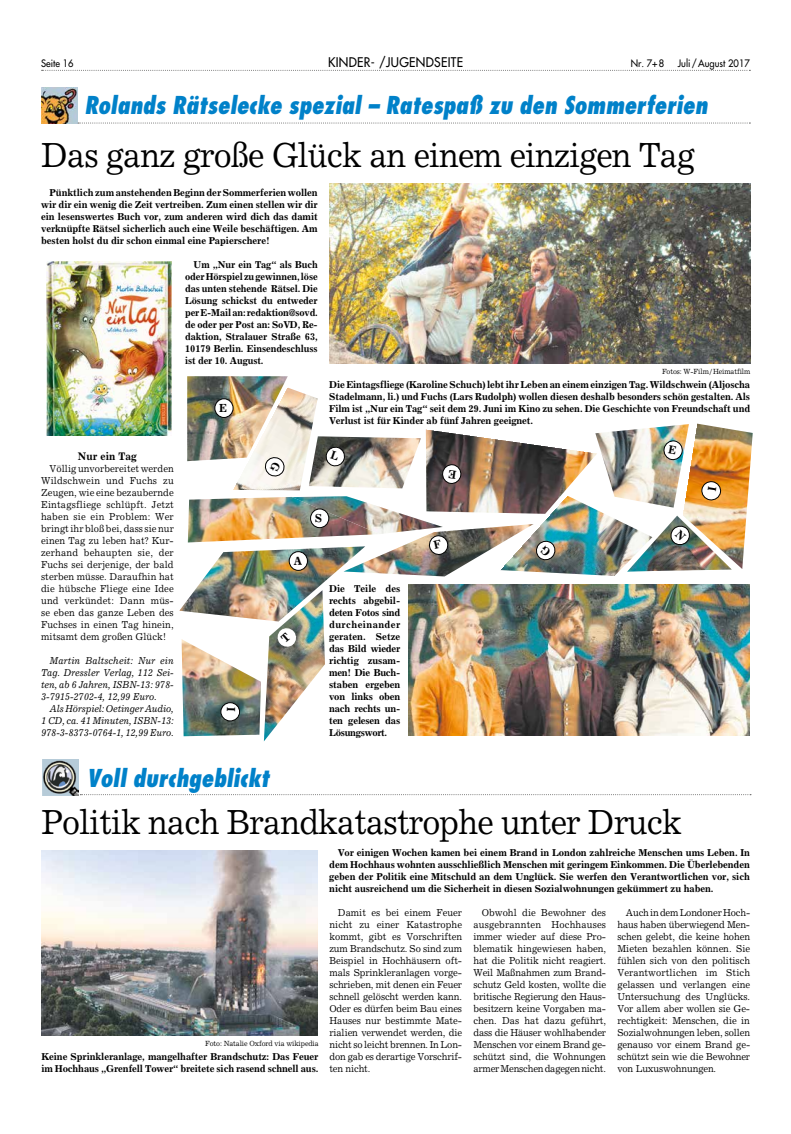
<style>
.page{position:relative;width:791px;height:1134px;background:#fff}
.page>*{position:absolute;margin:0;border:0;box-sizing:border-box;transform-origin:0 0}
.t1{font:35px "Excelsior";letter-spacing:-.025em;color:#000;scale:.93 1}
.t2{font:italic 800 condensed 24px "Futura";color:#0081c9;scale:.93 1}
.t3{font:13px "Futura";letter-spacing:.025em;color:#000;scale:.94 1}
.t4{font:700 11.8px "Excelsior";color:#000;scale:.93 1}
.t5{font:700 11px "Excelsior";letter-spacing:.005em;color:#000;scale:.94 1}
.t6{font:10px/12px "Excelsior";letter-spacing:-.015em;color:#000;text-align:justify;scale:.94 1}
.t7{font:700 10px/12px "Excelsior";letter-spacing:-.015em;color:#000;text-align:justify;scale:.96 1}
.t8{font:700 10px/12px "Excelsior";letter-spacing:-.015em;color:#000;text-align:justify;scale:.94 1}
.t9{font:italic 10px/12px "Excelsior";letter-spacing:-.015em;color:#000;text-align:justify;scale:.94 1}
.t10{font:10px "Futura";color:#000;scale:.94 1}
.t11{font:7.5px "Excelsior";letter-spacing:-.015em;color:#000;scale:.94 1}
</style>
<div class="page">
<img style="left:41px;top:88px;width:36px;height:36px">
<svg style="left:78px;top:123px;width:672px;height:1px"></svg>
<img style="left:42px;top:760px;width:36px;height:35px">
<svg style="left:80px;top:794px;width:671px;height:1px"></svg>
<img style="left:41px;top:850px;width:277px;height:186px">
<img style="left:329px;top:184px;width:422px;height:179px">
<img style="left:408px;top:584px;width:342px;height:152px">
<img style="left:47px;top:261px;width:125px;height:174px">
<img style="left:187px;top:376px;width:101px;height:85px">
<div style="left:215px;top:399px;width:18px;height:18px;background:#fff;border-radius:50%"></div>
<div style="left:214px;top:398px;width:19px;height:20px;border:1px solid #000;border-radius:50%"></div>
<img style="left:182px;top:639px;width:79px;height:97px">
<div style="left:221px;top:702px;width:19px;height:19px;background:#fff;border-radius:50%"></div>
<div style="left:220px;top:702px;width:20px;height:19px;border:1px solid #000;border-radius:50%"></div>
<img style="left:652px;top:516px;width:80px;height:55px">
<img style="left:264px;top:621px;width:61px;height:120px">
<img style="left:179px;top:547px;width:164px;height:74px">
<svg style="left:289px;top:551px;width:19px;height:19px"></svg>
<div style="left:289px;top:551px;width:19px;height:20px;border:1px solid #000;border-radius:50%"></div>
<img style="left:534px;top:510px;width:118px;height:66px">
<img style="left:343px;top:524px;width:191px;height:52px">
<img style="left:303px;top:496px;width:140px;height:38px">
<img style="left:188px;top:497px;width:192px;height:45px">
<svg style="left:310px;top:509px;width:19px;height:19px"></svg>
<div style="left:310px;top:508px;width:19px;height:20px;border:1px solid #000;border-radius:50%"></div>
<img style="left:318px;top:436px;width:103px;height:52px">
<img style="left:597px;top:424px;width:85px;height:84px">
<img style="left:233px;top:387px;width:85px;height:103px">
<img style="left:426px;top:429px;width:171px;height:85px">
<img style="left:682px;top:424px;width:71px;height:145px">
<svg style="left:42px;top:70px;width:708px;height:1px"></svg>
<svg style="left:669px;top:524px;width:22px;height:22px"></svg>
<svg style="left:277px;top:627px;width:20px;height:21px"></svg>
<svg style="left:294px;top:556px;width:8px;height:9px"></svg>
<svg style="left:428px;top:535px;width:21px;height:20px"></svg>
<svg style="left:534px;top:540px;width:23px;height:22px"></svg>
<svg style="left:315px;top:513px;width:7px;height:9px"></svg>
<svg style="left:324px;top:445px;width:23px;height:22px"></svg>
<svg style="left:662px;top:439px;width:22px;height:21px"></svg>
<svg style="left:264px;top:455px;width:22px;height:23px"></svg>
<svg style="left:441px;top:464px;width:21px;height:21px"></svg>
<svg style="left:701px;top:480px;width:21px;height:22px"></svg>
<p class="t10" style="left:41px;top:57px;width:36px">Seite 16</p>
<h3 class="t3" style="left:328px;top:53px;width:145px">KINDER- /JUGENDSEITE</h3>
<p class="t10" style="left:631px;top:57px;width:37px">Nr. 7+8</p>
<p class="t10" style="left:678px;top:57px;width:78px">Juli/August 2017</p>
<h2 class="t2" style="left:84px;top:90px;width:671px">Rolands Rätselecke spezial – Ratespaß zu den Sommerferien</h2>
<h1 class="t1" style="left:41px;top:134px;width:705px">Das ganz große Glück an einem einzigen Tag</h1>
<p class="t7" style="left:41px;top:186px;width:290px;text-indent:9px">Pünktlich zum anstehenden Beginn der Sommerferien wollen wir dir ein wenig die Zeit vertreiben. Zum einen stellen wir dir ein lesenswertes Buch vor, zum anderen wird dich das damit verknüpfte Rätsel sicherlich auch eine Weile beschäftigen. Am besten holst du dir schon einmal eine Papierschere!</p>
<p class="t8" style="left:185px;top:258px;width:143px;text-indent:9px">Um „Nur ein Tag“ als Buch oder Hörspiel zu gewinnen, löse das unten stehende Rätsel. Die Lösung schickst du entweder per E-Mail an: redaktion@sovd. de oder per Post an: SoVD, Re&shy;daktion, Stralauer Straße 63, 10179 Berlin. Einsendeschluss ist der 10. August.</p>
<p class="t4" style="left:219px;top:400px;width:10px">E</p>
<p class="t5" style="left:78px;top:449px;width:64px">Nur ein Tag</p>
<p class="t6" style="left:41px;top:462px;width:143px;text-indent:9px">Völlig unvorbereitet werden Wildschwein und Fuchs zu Zeugen, wie eine bezaubernde Eintagsfliege schlüpft. Jetzt haben sie ein Problem: Wer bringt ihr bloß bei, dass sie nur einen Tag zu leben hat? Kur&shy;zerhand behaupten sie, der Fuchs sei derjenige, der bald sterben müsse. Daraufhin hat die hübsche Fliege eine Idee und verkündet: Dann müs&shy;se eben das ganze Leben des Fuchses in einen Tag hinein, mitsamt dem großen Glück!</p>
<p class="t9" style="left:41px;top:654px;width:143px;text-indent:9px">Martin Baltscheit: Nur ein Tag. Dressler Verlag, 112 Sei&shy;ten, ab 6 Jahren, ISBN-13: 978- 3-7915-2702-4, 12,99 Euro.</p>
<p class="t9" style="left:41px;top:702px;width:143px;text-indent:9px">Als Hörspiel: Oetinger Audio, 1 CD, ca. 41 Minuten, ISBN-13:<br>978-3-8373-0764-1, 12,99 Euro.</p>
<p class="t11" style="left:662px;top:367px;width:96px">Fotos: W-Film/Heimatfilm</p>
<p class="t7" style="left:329px;top:378px;width:440px">Die Eintagsfliege (Karoline Schuch) lebt ihr Leben an einem einzigen Tag. Wildschwein (Aljoscha Stadelmann, li.) und Fuchs (Lars Rudolph) wollen diesen deshalb besonders schön gestalten. Als Film ist „Nur ein Tag“ seit dem 29. Juni im Kino zu sehen. Die Geschichte von Freundschaft und Verlust ist für Kinder ab fünf Jahren geeignet.</p>
<p class="t7" style="left:329px;top:582px;width:76px">Die Teile des rechts abgebil&shy;deten Fotos sind durcheinander geraten. Setze das Bild wieder richtig zusam&shy;men! Die Buch&shy;staben ergeben von links oben nach rechts un&shy;ten gelesen das Lösungswort.</p>
<h2 class="t2" style="left:87px;top:762px;width:197px">Voll durchgeblickt</h2>
<h1 class="t1" style="left:41px;top:801px;width:690px">Politik nach Brandkatastrophe unter Druck</h1>
<p class="t11" style="left:205px;top:1039px;width:122px">Foto: Natalie Oxford via wikipedia</p>
<p class="t7" style="left:41px;top:1050px;width:290px">Keine Sprinkleranlage, mangelhafter Brandschutz: Das Feuer im Hochhaus „Grenfell Tower“ breitete sich rasend schnell aus.</p>
<p class="t7" style="left:329px;top:846px;width:440px;text-indent:9px">Vor einigen Wochen kamen bei einem Brand in London zahlreiche Menschen ums Leben. In dem Hochhaus wohnten ausschließlich Menschen mit geringem Einkommen. Die Überlebenden geben der Politik eine Mitschuld an dem Unglück. Sie werfen den Verantwortlichen vor, sich nicht ausreichend um die Sicherheit in diesen Sozialwohnungen gekümmert zu haben.</p>
<p class="t6" style="left:329px;top:906px;width:143px;text-indent:9px">Damit es bei einem Feuer nicht zu einer Katastrophe kommt, gibt es Vorschriften zum Brandschutz. So sind zum Beispiel in Hochhäusern oft&shy;mals Sprinkleranlagen vorge&shy;schrieben, mit denen ein Feuer schnell gelöscht werden kann.<br>Oder es dürfen beim Bau eines Hauses nur bestimmte Mate&shy;rialien verwendet werden, die nicht so leicht brennen. In Lon&shy;don gab es derartige Vorschrif&shy;ten nicht.</p>
<p class="t6" style="left:473px;top:906px;width:143px;text-indent:9px">Obwohl die Bewohner des ausgebrannten Hochhauses immer wieder auf diese Pro&shy;blematik hingewiesen haben, hat die Politik nicht reagiert.<br>Weil Maßnahmen zum Brand&shy;schutz Geld kosten, wollte die britische Regierung den Haus&shy;besitzern keine Vorgaben ma&shy;chen. Das hat dazu geführt, dass die Häuser wohlhabender Menschen vor einem Brand ge&shy;schützt sind, die Wohnungen armer Menschen dagegen nicht.</p>
<p class="t6" style="left:617px;top:906px;width:143px;text-indent:9px">Auch in dem Londoner Hoch&shy;haus haben überwiegend Men&shy;schen gelebt, die keine hohen Mieten bezahlen können. Sie fühlen sich von den politisch Verantwortlichen im Stich gelassen und verlangen eine Untersuchung des Unglücks.<br>Vor allem aber wollen sie Ge&shy;rechtigkeit: Menschen, die in Sozialwohnungen leben, sollen genauso vor einem Brand ge&shy;schützt sein wie die Bewohner von Luxuswohnungen.</p>
</div>
